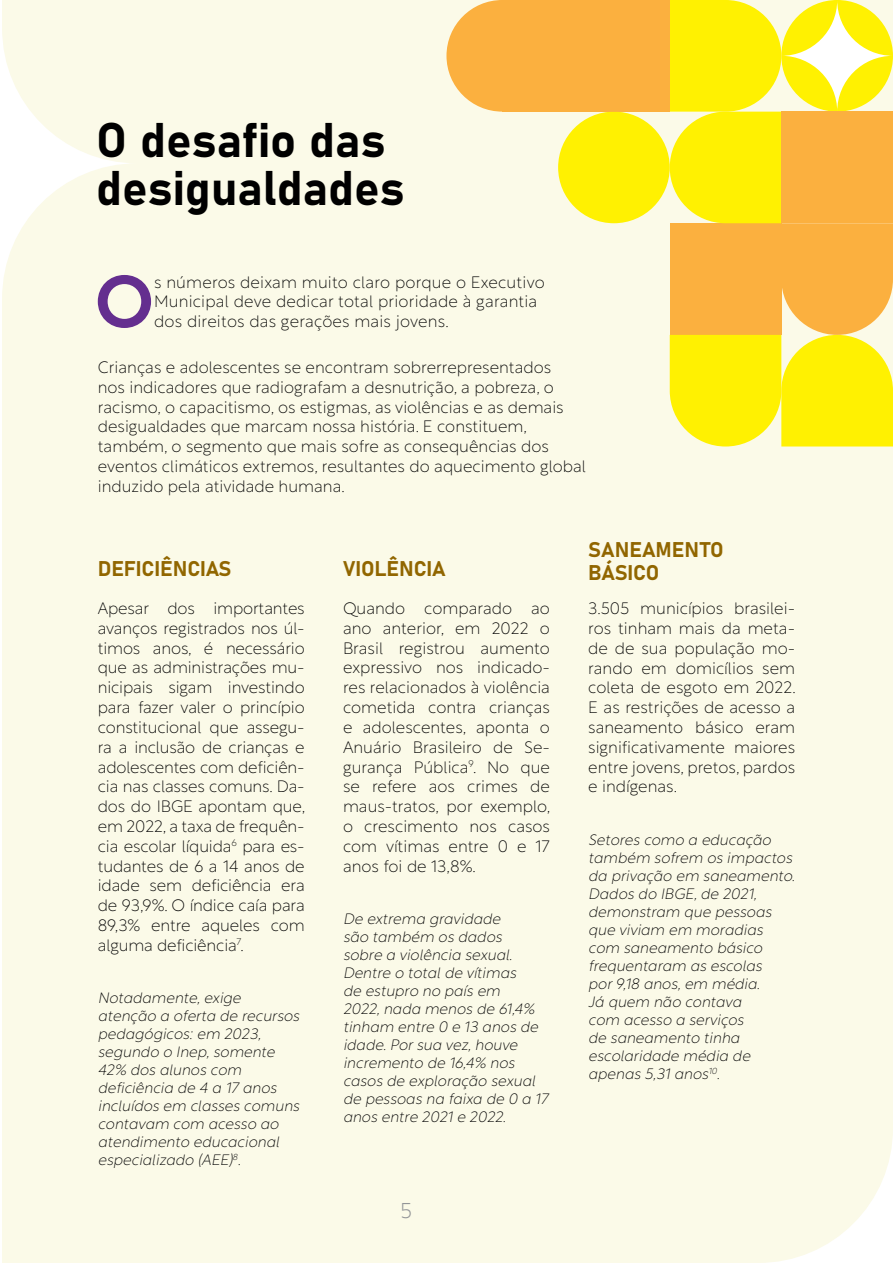
<style>
.page{position:relative;width:893px;height:1263px;background:#fff}
.page>*{position:absolute;margin:0;border:0;box-sizing:border-box;transform-origin:0 0}
.t1{font:500 72.3px "Rustica";color:#642e8f}
.t2{font:48px/48px "Bahnschrift";color:#000}
.t3{font:21px/23.4px "Bahnschrift";color:#916600}
.t4{font:200 21px "New Nord";color:#939598}
.t5{font:200 16.5px/19.8px "Rustica";color:#000;text-align:justify}
.t6{font:italic 200 15px/18px "Rustica";color:#000}
</style>
<div class="page">
<div style="left:2px;top:0;width:891px;height:1263px;background:#fbfae8"></div>
<svg style="left:2px;top:38px;width:127px;height:251px"></svg>
<div style="left:502px;top:0;width:168px;height:112px;background:#fbb03f"></div>
<div style="left:446px;top:0;width:112px;height:112px;background:#fbb03f;border-radius:56px"></div>
<svg style="left:558px;top:0;width:335px;height:446px"></svg>
<svg style="left:781px;top:0;width:112px;height:112px;background:#fef448"></svg>
<svg style="left:769px;top:1139px;width:124px;height:124px"></svg>
<h2 class="t2" style="left:96px;top:113px;width:310px">O desafio das desigualdades</h2>
<h1 class="t1" style="left:95px;top:239px;width:61px">O</h1>
<p class="t5" style="left:154px;top:270px;width:392px;text-align:left">s números deixam muito claro porque o Executivo<br>Municipal deve dedicar total prioridade à garantia dos direitos das gerações mais jovens.</p>
<p class="t5" style="left:98px;top:355px;width:490px;text-align:left">Crianças e adolescentes se encontram sobrerrepresentados<br>nos indicadores que radiografam a desnutrição, a pobreza, o racismo, o capacitismo, os estigmas, as violências e as demais desigualdades que marcam nossa história. E constituem, também, o segmento que mais sofre as consequências dos eventos climáticos extremos, resultantes do aquecimento global induzido pela atividade humana.</p>
<p class="t3" style="left:98px;top:556px;width:135px">DEFICIÊNCIAS</p>
<p class="t5" style="left:98px;top:596px;width:209px">Apesar dos importantes avanços registrados nos úl&shy;timos anos, é necessário que as administrações mu&shy;nicipais sigam investindo para fazer valer o princípio constitucional que assegu&shy;ra a inclusão de crianças e adolescentes com deficiên&shy;cia nas classes comuns. Da&shy;dos do IBGE apontam que, em 2022, a taxa de frequên&shy;cia escolar líquida<sup>6</sup> para es&shy;tudantes de 6 a 14 anos de idade sem deficiência era de 93,9%. O índice caía para 89,3% entre aqueles com alguma deficiência<sup>7</sup>.</p>
<p class="t6" style="left:98px;top:987px;width:203px">Notadamente, exige atenção a oferta de recursos pedagógicos: em 2023, segundo o Inep, somente<br>42% dos alunos com deficiência de 4 a 17 anos incluídos em classes comuns contavam com acesso ao atendimento educacional especializado (AEE)<sup>8</sup>.</p>
<p class="t3" style="left:343px;top:556px;width:104px">VIOLÊNCIA</p>
<p class="t5" style="left:343px;top:596px;width:209px">Quando comparado ao ano anterior, em 2022 o Brasil registrou aumento expressivo nos indicado&shy;res relacionados à violência cometida contra crianças e adolescentes, aponta o Anuário Brasileiro de Se&shy;gurança Pública<sup>9</sup>. No que se refere aos crimes de maus-tratos, por exemplo, o crescimento nos casos com vítimas entre 0 e 17 anos foi de 13,8%.</p>
<p class="t6" style="left:343px;top:908px;width:206px">De extrema gravidade<br>são também os dados<br>sobre a violência sexual.<br>Dentre o total de vítimas<br>de estupro no país em<br>2022, nada menos de 61,4% tinham entre 0 e 13 anos de idade. Por sua vez, houve incremento de 16,4% nos casos de exploração sexual de pessoas na faixa de 0 a 17 anos entre 2021 e 2022.</p>
<p class="t4" style="left:400px;top:1198px;width:14px">5</p>
<p class="t3" style="left:588px;top:536px;width:137px">SANEAMENTO<br>BÁSICO</p>
<p class="t5" style="left:588px;top:596px;width:209px">3.505 municípios brasilei&shy;ros tinham mais da meta&shy;de de sua população mo&shy;rando em domicílios sem coleta de esgoto em 2022.<br>E as restrições de acesso a saneamento básico eram significativamente maiores entre jovens, pretos, pardos e indígenas.</p>
<p class="t6" style="left:588px;top:829px;width:208px">Setores como a educação também sofrem os impactos da privação em saneamento.<br>Dados do IBGE, de 2021, demonstram que pessoas que viviam em moradias com saneamento básico frequentaram as escolas<br>por 9,18 anos, em média.<br>Já quem não contava<br>com acesso a serviços<br>de saneamento tinha escolaridade média de apenas 5,31 anos<sup>10</sup>.</p>
</div>
